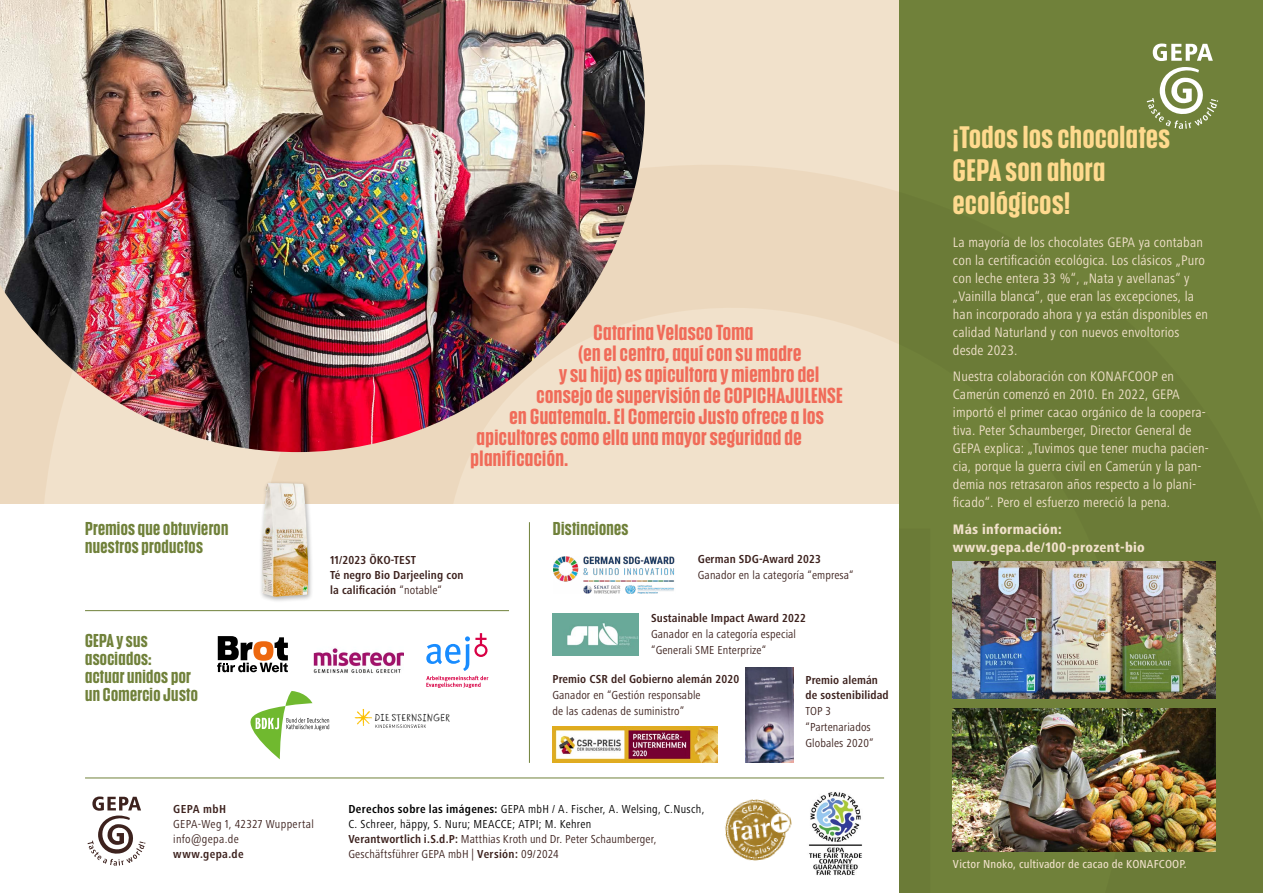
<style>
.page{position:relative;width:1263px;height:893px;background:#fff}
.page>*{position:absolute;margin:0;border:0;box-sizing:border-box;transform-origin:0 0}
.t1{font:700 30px/33px "Anguita Sans";letter-spacing:.02em;color:#ffda8e}
.t2{font:700 21px "Anguita Sans";letter-spacing:.02em;color:#f06b59}
.t3{font:700 18px/18px "Anguita Sans";letter-spacing:.02em;color:#70813a}
.t4{font:condensed 14.25px/18px "Frutiger Next Pro";letter-spacing:.01em;color:#f1e1cb}
.t5{font:800 condensed 14.25px/18px "Frutiger Next Pro";letter-spacing:.02em;color:#f1e1cb}
.t6{font:condensed 12px/15px "Frutiger Next Pro";letter-spacing:.02em;color:#000}
.t7{font:condensed 12px/15.8px "Frutiger Next Pro";letter-spacing:.01em;color:#3d221e}
.t8{font:700 condensed 12px/15px "Frutiger Next Pro";letter-spacing:.01em;color:#3d221e}
.t9{font:500 condensed 12px "Frutiger Next Pro";letter-spacing:.01em;color:#f1e1cb}
.t10{font:700 condensed 12px "Frutiger Next Pro";letter-spacing:.03em;color:#3d221e}
.t11{font:9px "Sternsinger";letter-spacing:.025em;color:#000}
.s1{font-weight:400}
.s2{font-weight:700}
.s3{font-weight:700;color:#3d221e}
.s4{color:#3d221e}
</style>
<div class="page">
<svg style="left:0;top:0;width:899px;height:504px;background:#efdec7"></svg>
<div style="left:899px;top:0;width:364px;height:893px;background:#70813a"></div>
<img style="left:552px;top:727px;width:166px;height:35px">
<div style="left:259px;top:480px;width:55px;height:123px;background:#000;opacity:.3"></div>
<img style="left:262px;top:483px;width:46px;height:114px">
<img style="left:808px;top:792px;width:54px;height:83px">
<svg style="left:724px;top:799px;width:68px;height:62px"></svg>
<img style="left:746px;top:667px;width:47px;height:95px">
<img style="left:553px;top:613px;width:85px;height:43px">
<img style="left:553px;top:556px;width:122px;height:38px">
<svg style="left:1147px;top:67px;width:71px;height:62px"></svg>
<svg style="left:1153px;top:44px;width:60px;height:17px"></svg>
<img style="left:0;top:0;width:645px;height:452px">
<img style="left:953px;top:562px;width:262px;height:137px">
<img style="left:953px;top:708px;width:262px;height:143px">
<hr style="left:85px;top:610px;width:424px;height:1px;background:#70813a">
<hr style="left:85px;top:778px;width:799px;height:1px;background:#70813a">
<hr style="left:529px;top:522px;width:1px;height:241px;background:#70813a">
<svg style="left:355px;top:709px;width:71px;height:19px"></svg>
<svg style="left:250px;top:691px;width:79px;height:68px"></svg>
<img style="left:313px;top:648px;width:90px;height:25px">
<svg style="left:217px;top:636px;width:71px;height:36px"></svg>
<svg style="left:426px;top:633px;width:62px;height:55px"></svg>
<svg style="left:88px;top:796px;width:57px;height:70px"></svg>
<p class="t3" style="left:85px;top:520px;width:145px">Premios que obtuvieron nuestros productos</p>
<p class="t3" style="left:85px;top:631px;width:114px">GEPA y sus asociados:<br>actuar unidos por un Comercio Justo</p>
<h2 class="t2" style="left:594px;top:321px;width:161px">Catarina Velasco Toma</h2>
<h2 class="t2" style="left:579px;top:342px;width:224px">(en el centro, aquí con su madre</h2>
<h2 class="t2" style="left:559px;top:363px;width:262px">y su hija) es apicultora y miembro del</h2>
<h2 class="t2" style="left:537px;top:384px;width:308px">consejo de supervisión de COPICHAJULENSE</h2>
<h2 class="t2" style="left:510px;top:405px;width:316px">en Guatemala. El Comercio Justo ofrece a los</h2>
<h2 class="t2" style="left:477px;top:426px;width:327px">apicultores como ella una mayor seguridad de</h2>
<h2 class="t2" style="left:471px;top:447px;width:99px">planificación.</h2>
<p class="t8" style="left:330px;top:553px;width:135px">11/2023 ÖKO-TEST<br>Té negro Bio Darjeeling con la calificación <span class="s1">“notable“</span></p>
<p class="t11" style="left:375px;top:711px;width:77px">DI E STErNSINGeR</p>
<p class="t3" style="left:553px;top:520px;width:77px">Distinciones</p>
<p class="t8" style="left:698px;top:551px;width:125px">German SDG-Award 2023</p>
<p class="t7" style="left:698px;top:567px;width:157px">Ganador en la categoría “empresa“</p>
<p class="t8" style="left:651px;top:611px;width:156px">Sustainable Impact Award 2022</p>
<p class="t7" style="left:651px;top:626px;width:146px">Ganador en la categoría especial “Generali SME Enterprize“</p>
<p class="t8" style="left:552px;top:672px;width:188px">Premio CSR del Gobierno alemán 2020</p>
<p class="t7" style="left:552px;top:687px;width:150px">Ganador en “Gestión responsable de las cadenas de suministro”</p>
<p class="t8" style="left:805px;top:672px;width:85px;line-height:15.8px">Premio alemán de sostenibilidad</p>
<p class="t7" style="left:805px;top:703px;width:70px">TOP 3 “Partenariados<br>Globales 2020”</p>
<p class="t8" style="left:173px;top:801px;width:54px">GEPA mbH</p>
<p class="t7" style="left:173px;top:816px;width:142px;line-height:15px">GEPA-Weg 1, 42327 Wuppertal info@gepa.de</p>
<p class="t10" style="left:173px;top:847px;width:72px">www.gepa.de</p>
<p class="t6" style="left:348px;top:801px;width:358px"><span class="s2">Derechos sobre las imágenes:</span> GEPA mbH / A. Fischer, A. Welsing, C.Nusch, C. Schreer, häppy, S. Nuru; MEACCE; ATPI; M. Kehren<br><span class="s3">Verantwortlich i.S.d.P:</span> <span class="s4">Matthias Kroth und Dr. Peter Schaumberger, Geschäftsführer GEPA mbH |</span> <span class="s3">Versión:</span> <span class="s4">09/2024</span></p>
<h1 class="t1" style="left:953px;top:121px;width:218px">¡Todos los chocolates<br>GEPA son ahora ecológicos!</h1>
<p class="t4" style="left:953px;top:233px;width:257px">La mayoría de los chocolates GEPA ya contaban con la certificación ecológica. Los clásicos „Puro con leche entera 33 %“, „Nata y avellanas“ y „Vainilla blanca“, que eran las excepciones, la han incorporado ahora y ya están disponibles en calidad Naturland y con nuevos envoltorios desde 2023.</p>
<p class="t4" style="left:953px;top:368px;width:257px">Nuestra colaboración con KONAFCOOP en Camerún comenzó en 2010. En 2022, GEPA importó el primer cacao orgánico de la coopera&shy;tiva. Peter Schaumberger, Director General de GEPA explica: „Tuvimos que tener mucha pacien&shy;cia, porque la guerra civil en Camerún y la pan&shy;demia nos retrasaron años respecto a lo plani&shy;ficado“. Pero el esfuerzo mereció la pena.</p>
<p class="t5" style="left:953px;top:520px;width:193px">Más información: www.gepa.de/100-prozent-bio</p>
<p class="t9" style="left:953px;top:857px;width:235px">Victor Nnoko, cultivador de cacao de KONAFCOOP.</p>
</div>
